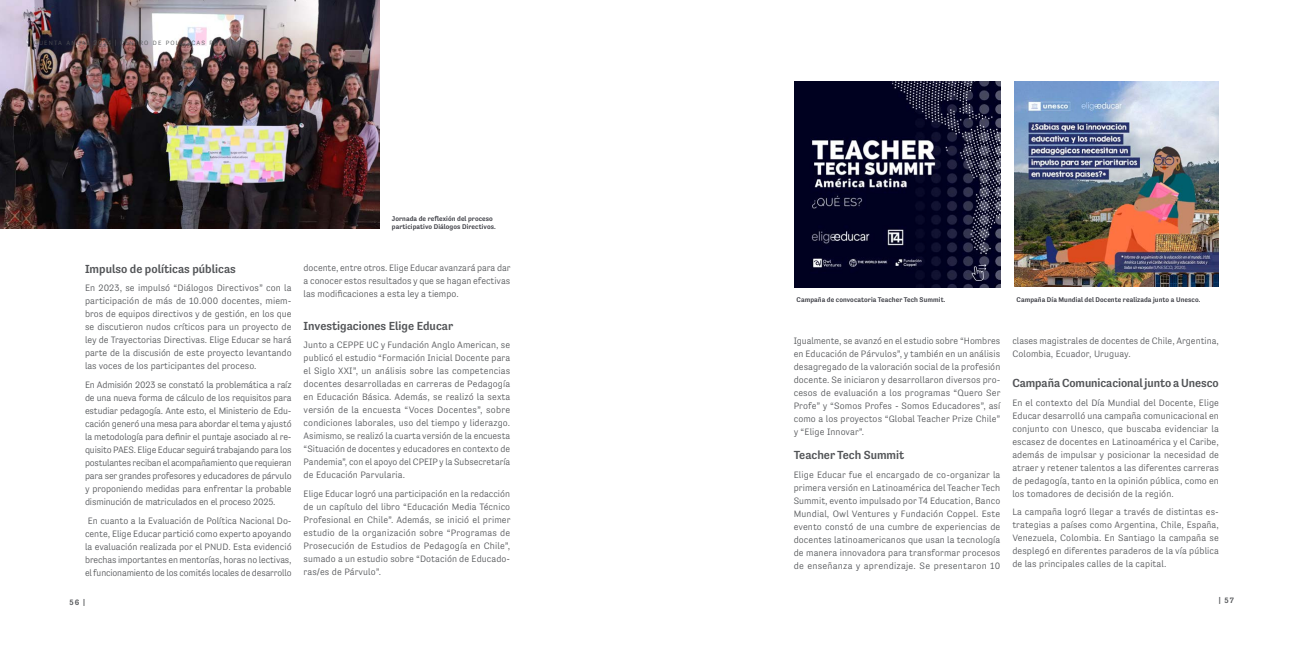
<style>
.page{position:relative;width:1304px;height:652px;background:#fff}
.page>*{position:absolute;margin:0;border:0;box-sizing:border-box;transform-origin:0 0}
.t1{font:500 12px "Tenso";color:#525457}
.t2{font:300 9.5px/13px "Tenso";letter-spacing:.005em;color:#525457;text-align:justify}
.t3{font:500 8px "Tenso";color:#525457}
.Pie_de_imagen{font:500 7px/8px "Tenso";letter-spacing:.01em;color:#3b3c43}
.t4{font:300 6.3px "Tenso";letter-spacing:.18em;color:#525457}
.s1{font-size:7px}
</style>
<div class="page">
<img style="left:794px;top:81px;width:206px;height:206px">
<img style="left:1014px;top:81px;width:205px;height:205px">
<img style="left:0;top:0;width:380px;height:228px">
<p class="t4" style="left:34px;top:40px;width:227px">CUENTA ANUAL <span class="s1">2024 |</span> CENTRO DE POLÍTICAS PÚBLICAS UC</p>
<p class="Pie_de_imagen" style="left:392px;top:214px;width:105px">Jornada de reflexión del proceso participativo Diálogos Directivos.</p>
<p class="t1" style="left:85px;top:262px;width:152px">Impulso de políticas públicas</p>
<p class="t2" style="left:85px;top:282px;width:208px">En 2023, se impulsó “Diálogos Directivos” con la participación de más de 10.000 docentes, miem&shy;bros de equipos directivos y de gestión, en los que se discutieron nudos críticos para un proyecto de ley de Trayectorias Directivas. Elige Educar se hará parte de la discusión de este proyecto levantando las voces de los participantes del proceso.</p>
<p class="t2" style="left:85px;top:378px;width:208px">En Admisión 2023 se constató la problemática a raíz de una nueva forma de cálculo de los requisitos para estudiar pedagogía. Ante esto, el Ministerio de Edu&shy;cación generó una mesa para abordar el tema y ajustó la metodología para definir el puntaje asociado al re&shy;quisito PAES. Elige Educar seguirá trabajando para los postulantes reciban el acompañamiento que requieran para ser grandes profesores y educadores de párvulo y proponiendo medidas para enfrentar la probable disminución de matriculados en el proceso 2025.</p>
<p class="t2" style="left:85px;top:514px;width:208px">En cuanto a la Evaluación de Política Nacional Do&shy;cente, Elige Educar partició como experto apoyando la evaluación realizada por el PNUD. Esta evidenció brechas importantes en mentorías, horas no lectivas, el funcionamiento de los comités locales de desarrollo</p>
<p class="t2" style="left:304px;top:261px;width:208px">docente, entre otros. Elige Educar avanzará para dar a conocer estos resultados y que se hagan efectivas las modificaciones a esta ley a tiempo.</p>
<p class="t1" style="left:304px;top:319px;width:151px">Investigaciones Elige Educar</p>
<p class="t2" style="left:304px;top:338px;width:208px">Junto a CEPPE UC y Fundación Anglo American, se publicó el estudio “Formación Inicial Docente para el Siglo XXI”, un análisis sobre las competencias docentes desarrolladas en carreras de Pedagogía en Educación Básica. Además, se realizó la sexta versión de la encuesta “Voces Docentes”, sobre condiciones laborales, uso del tiempo y liderazgo.<br>Asimismo, se realizó la cuarta versión de la encuesta “Situación de docentes y educadores en contexto de Pandemia”, con el apoyo del CPEIP y la Subsecretaría de Educación Parvularia.</p>
<p class="t2" style="left:304px;top:487px;width:208px">Elige Educar logró una participación en la redacción de un capítulo del libro “Educación Media Técnico Profesional en Chile”. Además, se inició el primer estudio de la organización sobre “Programas de Prosecución de Estudios de Pedagogía en Chile”, sumado a un estudio sobre “Dotación de Educado&shy;ras/es de Párvulo”.</p>
<p class="Pie_de_imagen" style="left:797px;top:296px;width:150px">Campaña de convocatoria Teacher Tech Summit.</p>
<p class="Pie_de_imagen" style="left:1017px;top:296px;width:185px">Campaña Día Mundial del Docente realizada junto a Unesco.</p>
<p class="t2" style="left:794px;top:334px;width:208px">Igualmente, se avanzó en el estudio sobre “Hombres en Educación de Párvulos”, y también en un análisis desagregado de la valoración social de la profesión docente. Se iniciaron y desarrollaron diversos pro&shy;cesos de evaluación a los programas “Quero Ser Profe” y “Somos Profes - Somos Educadores”, así como a los proyectos “Global Teacher Prize Chile” y “Elige Innovar”.</p>
<p class="t1" style="left:794px;top:449px;width:112px">Teacher Tech Summit</p>
<p class="t2" style="left:794px;top:468px;width:208px">Elige Educar fue el encargado de co-organizar la primera versión en Latinoamérica del Teacher Tech Summit, evento impulsado por T4 Education, Banco Mundial, Owl Ventures y Fundación Coppel. Este evento constó de una cumbre de experiencias de docentes latinoamericanos que usan la tecnología de manera innovadora para transformar procesos de enseñanza y aprendizaje. Se presentaron 10</p>
<p class="t2" style="left:1012px;top:334px;width:208px">clases magistrales de docentes de Chile, Argentina,<br>Colombia, Ecuador, Uruguay.</p>
<p class="t1" style="left:1012px;top:376px;width:208px">Campaña Comunicacional junto a Unesco</p>
<p class="t2" style="left:1012px;top:396px;width:208px">En el contexto del Día Mundial del Docente, Elige Educar desarrolló una campaña comunicacional en conjunto con Unesco, que buscaba evidenciar la escasez de docentes en Latinoamérica y el Caribe, además de impulsar y posicionar la necesidad de atraer y retener talentos a las diferentes carreras de pedagogía, tanto en la opinión pública, como en los tomadores de decisión de la región.</p>
<p class="t2" style="left:1012px;top:506px;width:208px">La campaña logró llegar a través de distintas es&shy;trategias a países como Argentina, Chile, España, Venezuela, Colombia. En Santiago la campaña se desplegó en diferentes paraderos de la vía pública de las principales calles de la capital.</p>
<p class="t3" style="left:70px;top:597px;width:17px">56 |</p>
<p class="t3" style="left:1219px;top:595px;width:16px">| 57</p>
</div>
